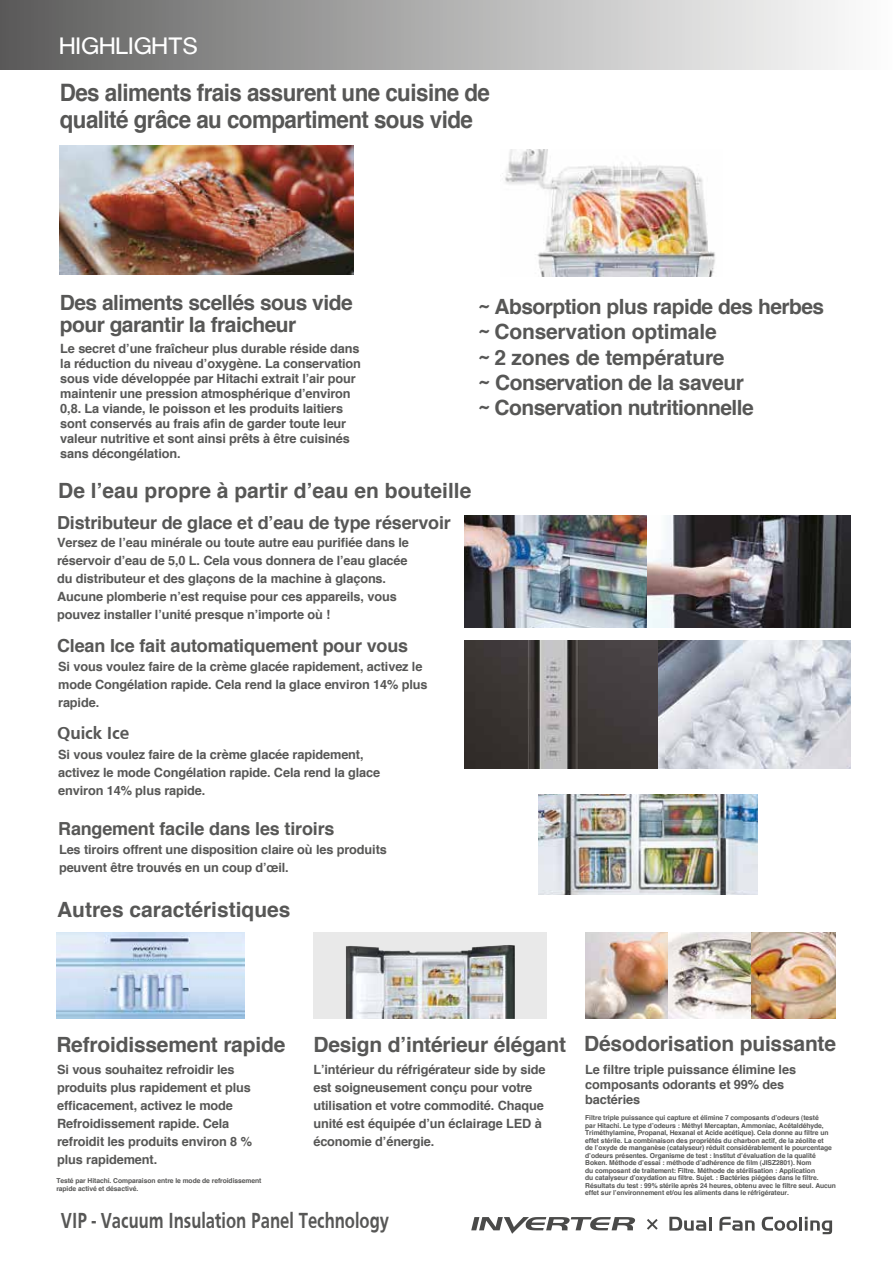
<style>
.page{position:relative;width:893px;height:1263px;background:#fff}
.page>*{position:absolute;margin:0;border:0;box-sizing:border-box;transform-origin:0 0}
.t1{font:700 24px/27.6px "Helvetica";letter-spacing:-.025em;color:#575756;scale:.93 1}
.t2{font:700 22.5px "Frutiger";color:#575756;scale:.77 1}
.t3{font:22.5px "Mg Helvetica UC Pol";color:#fff;scale:1.06 1}
.t4{font:700 21px/25.2px "Helvetica";letter-spacing:-.01em;color:#575756}
.t5{font:700 18px "Helvetica";letter-spacing:-.01em;color:#575756}
.t6{font:700 18px "Frutiger";letter-spacing:-.01em;color:#575756}
.t7{font:700 12.75px/18px "Helvetica";letter-spacing:-.01em;color:#575756}
.t8{font:700 6.75px/7.5px "Helvetica";letter-spacing:-.01em;color:#575756}
.s1{font-family:"Frutiger";font-size:21.45px}
.s2{font-family:"Frutiger";font-size:21.9px}
</style>
<div class="page">
<div style="left:0;top:0;width:893px;height:70px;background:linear-gradient(to right,#5e5e5d,#fff)"></div>
<img style="left:59px;top:145px;width:294px;height:130px">
<img style="left:502px;top:149px;width:213px;height:128px">
<svg style="left:471px;top:1217px;width:164px;height:17px"></svg>
<svg style="left:647px;top:1219px;width:11px;height:11px"></svg>
<svg style="left:669px;top:1217px;width:43px;height:13px"></svg>
<svg style="left:719px;top:1217px;width:36px;height:13px"></svg>
<svg style="left:762px;top:1217px;width:70px;height:17px"></svg>
<div style="left:313px;top:932px;width:234px;height:87px;background:#e9e9e9"></div>
<img style="left:346px;top:945px;width:169px;height:74px">
<img style="left:585px;top:932px;width:83px;height:87px">
<img style="left:668px;top:932px;width:84px;height:87px">
<img style="left:752px;top:932px;width:84px;height:87px">
<img style="left:56px;top:932px;width:188px;height:87px">
<img style="left:465px;top:640px;width:385px;height:129px">
<img style="left:465px;top:516px;width:385px;height:111px">
<img style="left:539px;top:794px;width:218px;height:101px">
<h2 class="t3" style="left:60px;top:32px;width:132px">HIGHLIGHTS</h2>
<h1 class="t1" style="left:60px;top:78px;width:464px">Des aliments frais assurent une cuisine de qualité grâce au compartiment sous vide</h1>
<h3 class="t4" style="left:60px;top:292px;width:294px;line-height:21.8px">Des aliments scellés sous vide pour garantir la fraicheur</h3>
<p class="t7" style="left:60px;top:341px;width:302px;line-height:15px">Le secret d’une fraîcheur plus durable réside dans la réduction du niveau d’oxygène. La conservation sous vide développée par Hitachi extrait l’air pour maintenir une pression atmosphérique d’environ 0,8. La viande, le poisson et les produits laitiers sont conservés au frais afin de garder toute leur valeur nutritive et sont ainsi prêts à être cuisinés sans décongélation.</p>
<h3 class="t4" style="left:58px;top:477px;width:415px">De l’eau propre à partir d’eau en bouteille</h3>
<h3 class="t5" style="left:57px;top:511px;width:395px">Distributeur de glace et d’eau de type réservoir</h3>
<p class="t7" style="left:57px;top:533px;width:353px">Versez de l’eau minérale ou toute autre eau purifiée dans le réservoir d’eau de 5,0 L. Cela vous donnera de l’eau glacée du distributeur et des glaçons de la machine à glaçons.<br>Aucune plomberie n’est requise pour ces appareils, vous pouvez installer l’unité presque n’importe où !</p>
<p class="t7" style="left:58px;top:657px;width:371px">Si vous voulez faire de la crème glacée rapidement, activez le mode Congélation rapide. Cela rend la glace environ 14% plus rapide.</p>
<h3 class="t5" style="left:57px;top:634px;width:353px">Clean Ice fait automatiquement pour vous</h3>
<h3 class="t6" style="left:57px;top:723px;width:74px">Quick Ice</h3>
<p class="t7" style="left:58px;top:745px;width:324px">Si vous voulez faire de la crème glacée rapidement, activez le mode Congélation rapide. Cela rend la glace environ 14% plus rapide.</p>
<h3 class="t4" style="left:479px;top:294px;width:347px"><span class="s1">~</span> Absorption plus rapide des herbes <span class="s2">~</span> Conservation optimale<br><span class="s2">~</span> 2 zones de température<br><span class="s2">~</span> Conservation de la saveur<br><span class="s2">~</span> Conservation nutritionnelle</h3>
<h3 class="t5" style="left:58px;top:817px;width:278px">Rangement facile dans les tiroirs</h3>
<p class="t7" style="left:59px;top:840px;width:329px">Les tiroirs offrent une disposition claire où les produits peuvent être trouvés en un coup d’œil.</p>
<h3 class="t4" style="left:57px;top:896px;width:235px">Autres caractéristiques</h3>
<h3 class="t4" style="left:56px;top:1031px;width:230px">Refroidissement rapide</h3>
<h3 class="t4" style="left:313px;top:1031px;width:524px">Design d’intérieur élégant Désodorisation puissante</h3>
<p class="t7" style="left:57px;top:1060px;width:196px">Si vous souhaitez refroidir les produits plus rapidement et plus efficacement, activez le mode<br>Refroidissement rapide. Cela refroidit les produits environ 8 % plus rapidement.</p>
<p class="t7" style="left:313px;top:1060px;width:234px">L’intérieur du réfrigérateur side by side est soigneusement conçu pour votre utilisation et votre commodité. Chaque unité est équipée d’un éclairage LED à économie d’énergie.</p>
<p class="t7" style="left:585px;top:1061px;width:212px;line-height:15.3px">Le filtre triple puissance élimine les composants odorants et 99% des bactéries</p>
<p class="t8" style="left:585px;top:1114px;width:252px">Filtre triple puissance qui capture et élimine 7 composants d’odeurs (testé<br>par Hitachi. Le type d’odeurs : Méthyl Mercaptan, Ammoniac, Acétaldéhyde, Triméthylamine, Propanal, Hexanal et Acide acétique). Cela donne au filtre un effet stérile. La combinaison des propriétés du charbon actif, de la zéolite et<br>de l’oxyde de manganèse (catalyseur) réduit considérablement le pourcentage d’odeurs présentes. Organisme de test : Institut d’évaluation de la qualité Boken. Méthode d’essai : méthode d’adhérence de film (JISZ2801). Nom<br>du composant de traitement: Filtre. Méthode de stérilisation : Application<br>du catalyseur d’oxydation au filtre. Sujet. : Bactéries piégées dans le filtre.<br>Résultats du test : 99% stérile après 24 heures, obtenu avec le filtre seul. Aucun effet sur l’environnement et/ou les aliments dans le réfrigérateur.</p>
<p class="t8" style="left:56px;top:1177px;width:207px">Testé par Hitachi. Comparaison entre le mode de refroidissement rapide activé et désactivé.</p>
<h2 class="t2" style="left:61px;top:1208px;width:428px">VIP - Vacuum Insulation Panel Technology</h2>
</div>
